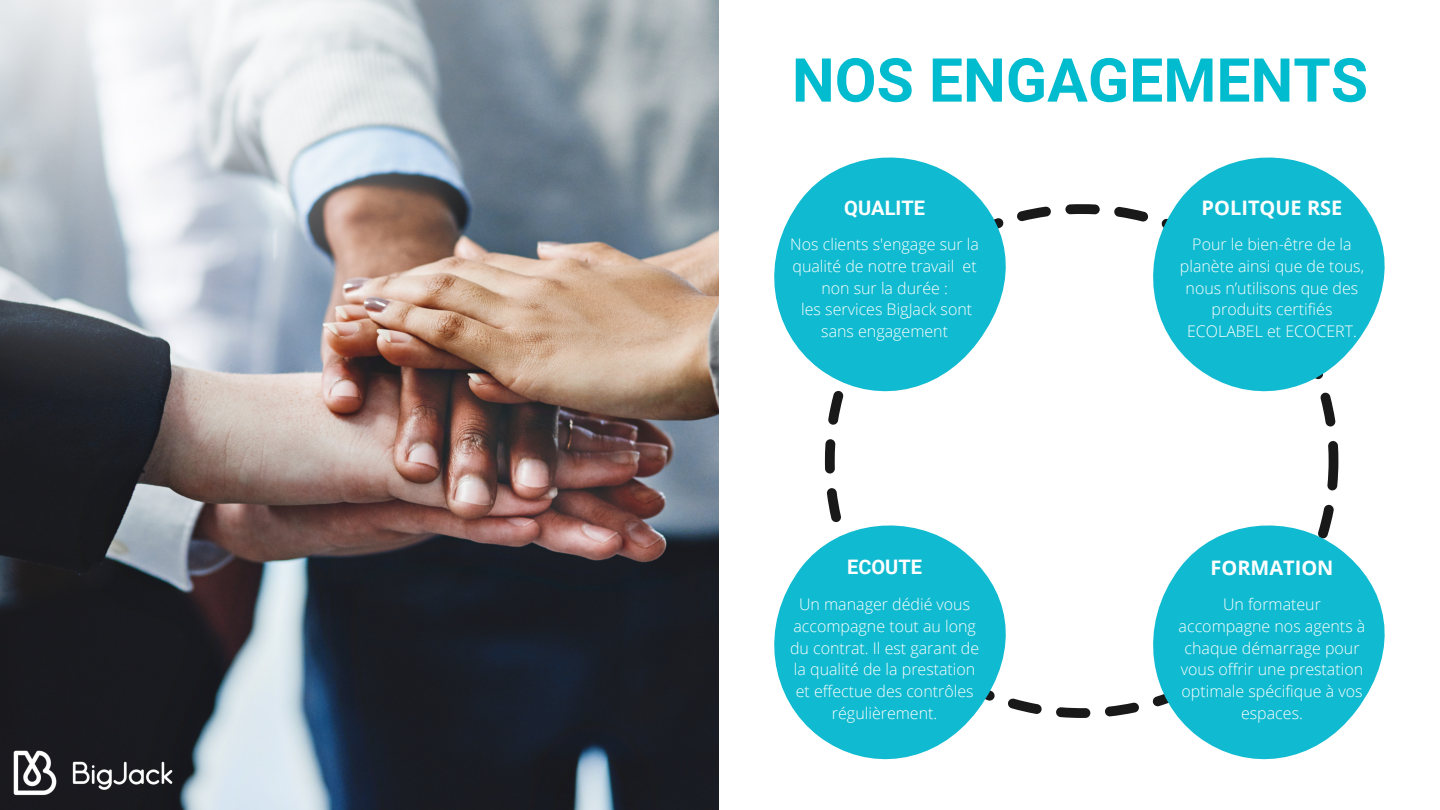
<style>
.page{position:relative;width:1440px;height:810px;background:#fff}
.page>*{position:absolute;margin:0;border:0;box-sizing:border-box;transform-origin:0 0}
.t1{font:700 60.6px "Roboto";color:#01bbce}
.t2{font:700 20px "Open Sans";color:#fefffe}
.t3{font:700 20px "Roboto";color:#fefffe}
.t4{font:300 16px/21.8px "Open Sans";color:#fefffe;text-align:center}
</style>
<div class="page">
<img style="left:0;top:0;width:719px;height:810px">
<img style="left:13px;top:749px;width:161px;height:48px">
<svg style="left:825px;top:204px;width:513px;height:514px"></svg>
<svg style="left:774px;top:157px;width:250px;height:248px;fill:#10bad0"></svg>
<svg style="left:1136px;top:157px;width:249px;height:248px;fill:#10bad0"></svg>
<svg style="left:774px;top:512px;width:250px;height:248px;fill:#10bad0"></svg>
<svg style="left:1136px;top:512px;width:249px;height:248px;fill:#10bad0"></svg>
<h1 class="t1" style="left:792px;top:45px;width:578px">NOS ENGAGEMENTS</h1>
<p class="t3" style="left:844px;top:196px;width:82px">QUALITE</p>
<p class="t2" style="left:1202px;top:194px;width:142px">POLITQUE RSE</p>
<p class="t4" style="left:1180px;top:233px;width:186px">Pour le bien-être de la planète ainsi que de tous, nous n’utilisons que des produits certifiés<br>ECOLABEL et ECOCERT.</p>
<p class="t4" style="left:790px;top:233px;width:190px">Nos clients s'engage sur la qualité de notre travail et non sur la durée :<br>les services BigJack sont sans engagement</p>
<p class="t3" style="left:847px;top:555px;width:76px">ECOUTE</p>
<p class="t4" style="left:790px;top:593px;width:191px">Un manager dédié vous accompagne tout au long du contrat. Il est garant de la qualité de la prestation et effectue des contrôles régulièrement.</p>
<p class="t2" style="left:1210px;top:553px;width:125px">FORMATION</p>
<p class="t4" style="left:1179px;top:593px;width:188px">Un formateur accompagne nos agents à chaque démarrage pour vous offrir une prestation optimale spécifique à vos espaces.</p>
</div>
